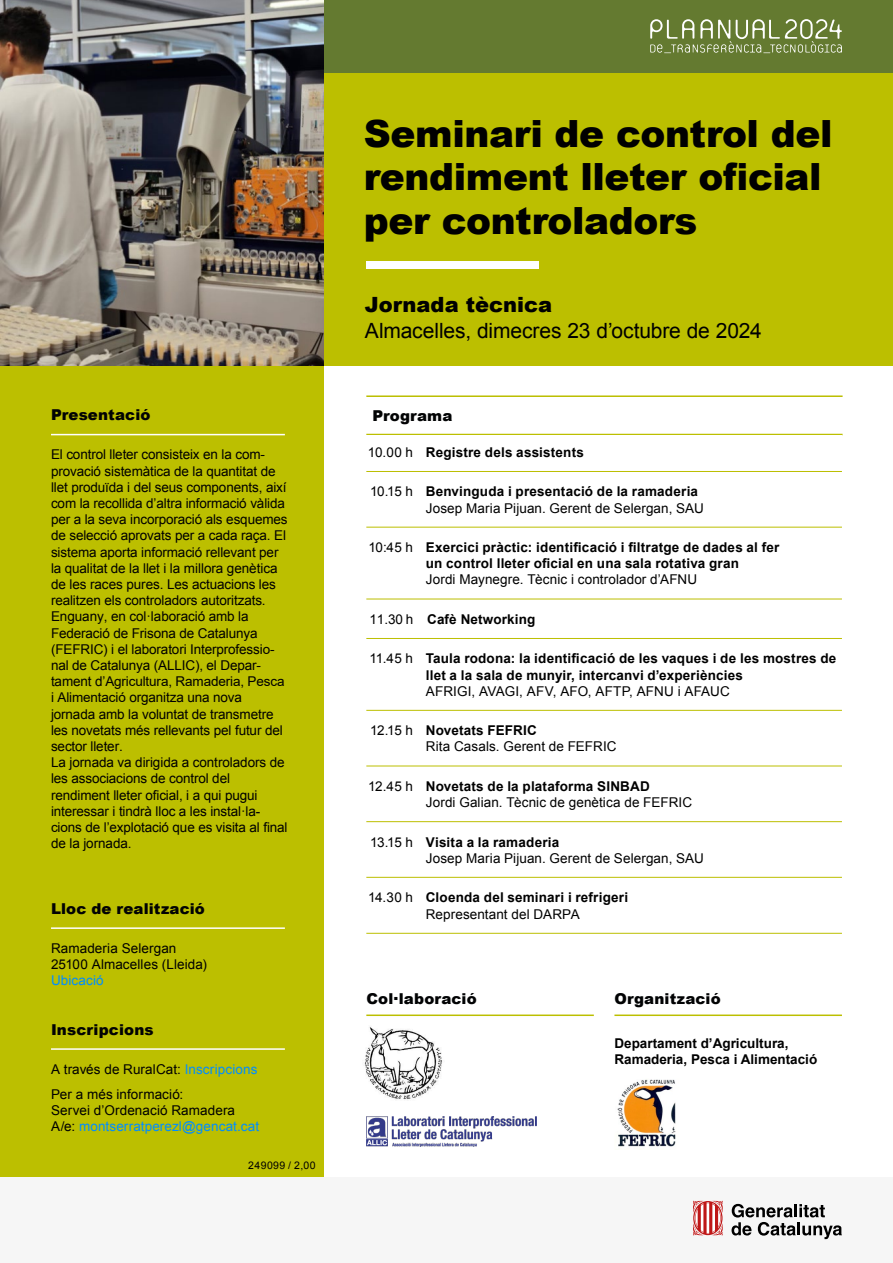
<style>
.page{position:relative;width:893px;height:1263px;background:#fff}
.page>*{position:absolute;margin:0;border:0;box-sizing:border-box;transform-origin:0 0}
.t1{font:900 37.5px/43.5px "Arial";letter-spacing:-.01em;color:#000}
.t2{font:21px "Arial";letter-spacing:-.005em;color:#000}
.t3{font:900 21px "Arial";letter-spacing:.005em;color:#000}
.t4{font:900 15px "Arial";letter-spacing:.01em;color:#020304}
.t5{font:13.5px/16.2px "Arial";letter-spacing:-.01em;color:#000}
.t6{font:700 13.5px/16.2px "Arial";letter-spacing:.01em;color:#000}
.t7{font:13.5px/16.2px "Arial";letter-spacing:.01em;color:#000}
.t8{font:13.5px "Arial";letter-spacing:.01em;color:#008dff}
.t9{font:10.5px "Arial";letter-spacing:.04em;color:#000}
.s1{color:#008dff}
.s2{font-weight:400}
</style>
<div class="page">
<div style="left:0;top:366px;width:323px;height:811px;background:#bcbf00"></div>
<div style="left:323px;top:0;width:570px;height:366px;background:#bcbf00"></div>
<div style="left:323px;top:0;width:570px;height:72px;background:#647a30"></div>
<svg style="left:650px;top:19px;width:192px;height:34px"></svg>
<div style="left:0;top:1177px;width:892px;height:86px;background:#f6f6f6"></div>
<svg style="left:693px;top:1200px;width:30px;height:35px"></svg>
<svg style="left:731px;top:1204px;width:111px;height:35px"></svg>
<div style="left:366px;top:261px;width:173px;height:7px;background:#fff"></div>
<img style="left:0;top:0;width:323px;height:366px">
<hr style="left:366px;top:395px;width:477px;height:2px;background:#bcbf00">
<hr style="left:366px;top:434px;width:477px;height:1px;background:#bcbf00">
<hr style="left:366px;top:1014px;width:228px;height:2px;background:#bcbf00">
<hr style="left:614px;top:1014px;width:228px;height:2px;background:#bcbf00">
<hr style="left:51px;top:434px;width:234px;height:1px;background:#fff">
<hr style="left:51px;top:927px;width:234px;height:2px;background:#fff">
<hr style="left:51px;top:1048px;width:234px;height:2px;background:#fff">
<hr style="left:366px;top:471px;width:476px;height:1px;background:#bcbf00">
<hr style="left:366px;top:527px;width:476px;height:1px;background:#bcbf00">
<hr style="left:366px;top:599px;width:476px;height:1px;background:#bcbf00">
<hr style="left:366px;top:638px;width:476px;height:1px;background:#bcbf00">
<hr style="left:366px;top:710px;width:476px;height:1px;background:#bcbf00">
<hr style="left:366px;top:766px;width:476px;height:1px;background:#bcbf00">
<hr style="left:366px;top:821px;width:476px;height:1px;background:#bcbf00">
<hr style="left:366px;top:877px;width:476px;height:1px;background:#bcbf00">
<hr style="left:366px;top:933px;width:476px;height:1px;background:#bcbf00">
<img style="left:366px;top:1116px;width:171px;height:30px">
<img style="left:364px;top:1027px;width:78px;height:73px">
<img style="left:617px;top:1079px;width:59px;height:68px">
<p class="t4" style="left:51px;top:404px;width:101px">Presentació</p>
<p class="t5" style="left:51px;top:447px;width:238px">El control lleter consisteix en la com&shy;provació sistemàtica de la quantitat de llet produïda i del seus components, així com la recollida d’altra informació vàlida per a la seva incorporació als esquemes de selecció aprovats per a cada raça. El sistema aporta informació rellevant per la qualitat de la llet i la millora genètica de les races pures. Les actuacions les realitzen els controladors autoritzats.<br>Enguany, en col·laboració amb la Federació de Frisona de Catalunya (FEFRIC) i el laboratori Interprofessio&shy;nal de Catalunya (ALLIC), el Depar&shy;tament d’Agricultura, Ramaderia, Pesca i Alimentació organitza una nova jornada amb la voluntat de transmetre les novetats més rellevants pel futur del sector lleter.<br>La jornada va dirigida a controladors de les associacions de control del rendiment lleter oficial, i a qui pugui interessar i tindrà lloc a les instal·la&shy;cions de l’explotació que es visita al final de la jornada.</p>
<p class="t4" style="left:51px;top:898px;width:155px">Lloc de realització</p>
<p class="t7" style="left:51px;top:940px;width:157px">Ramaderia Selergan<br>25100 Almacelles (Lleida)</p>
<p class="t8" style="left:51px;top:972px;width:54px">Ubicació</p>
<p class="t4" style="left:51px;top:1019px;width:104px">Inscripcions</p>
<p class="t7" style="left:51px;top:1056px;width:208px;line-height:25.2px">A través de RuralCat: <span class="s1">Inscripcions<br></span>Per a més informació:</p>
<p class="t7" style="left:51px;top:1102px;width:210px">Servei d’Ordenació Ramadera<br>A/e: <span class="s1">montserratperezl@gencat.cat</span></p>
<p class="t9" style="left:248px;top:1158px;width:69px">249099 / 2,00</p>
<h1 class="t1" style="left:364px;top:111px;width:470px">Seminari de control del rendiment lleter oficial per controladors</h1>
<h2 class="t3" style="left:365px;top:289px;width:189px">Jornada tècnica</h2>
<h3 class="t2" style="left:365px;top:316px;width:398px">Almacelles, dimecres 23 d’octubre de 2024</h3>
<h4 class="t4" style="left:372px;top:404px;width:82px">Programa</h4>
<p class="t6" style="left:368px;top:444px;width:218px"><span class="s2">10.00 h</span> Registre dels assistents</p>
<p class="t6" style="left:370px;top:484px;width:330px"><span class="s2">10.15 h</span> Benvinguda i presentació de la ramaderia</p>
<p class="t5" style="left:426px;top:500px;width:280px">Josep Maria Pijuan. Gerent de Selergan, SAU</p>
<p class="t6" style="left:426px;top:540px;width:355px;text-indent:-57px"><span class="s2">10:45 h</span> Exercici pràctic: identificació i filtratge de dades al fer un control lleter oficial en una sala rotativa gran</p>
<p class="t7" style="left:426px;top:572px;width:273px">Jordi Maynegre. Tècnic i controlador d’AFNU</p>
<p class="t6" style="left:369px;top:611px;width:168px"><span class="s2">11.30 h</span> Cafè Networking</p>
<p class="t6" style="left:426px;top:651px;width:412px;text-indent:-57px"><span class="s2">11.45 h</span> Taula rodona: la identificació de les vaques i de les mostres de llet a la sala de munyir, intercanvi d’experiències</p>
<p class="t7" style="left:426px;top:683px;width:305px">AFRIGI, AVAGI, AFV, AFO, AFTP, AFNU i AFAUC</p>
<p class="t6" style="left:370px;top:723px;width:168px"><span class="s2">12.15 h</span> Novetats FEFRIC</p>
<p class="t5" style="left:426px;top:739px;width:192px">Rita Casals. Gerent de FEFRIC</p>
<p class="t6" style="left:368px;top:778px;width:283px"><span class="s2">12.45 h</span> Novetats de la plataforma SINBAD</p>
<p class="t5" style="left:426px;top:794px;width:268px">Jordi Galian. Tècnic de genètica de FEFRIC</p>
<p class="t6" style="left:370px;top:834px;width:191px"><span class="s2">13.15 h</span> Visita a la ramaderia</p>
<p class="t5" style="left:426px;top:850px;width:280px">Josep Maria Pijuan. Gerent de Selergan, SAU</p>
<p class="t6" style="left:368px;top:890px;width:262px"><span class="s2">14.30 h</span> Cloenda del seminari i refrigeri</p>
<p class="t5" style="left:426px;top:906px;width:155px">Representant del DARPA</p>
<p class="t4" style="left:366px;top:987px;width:112px">Col·laboració</p>
<p class="t4" style="left:614px;top:987px;width:108px">Organització</p>
<p class="t6" style="left:614px;top:1035px;width:204px">Departament d’Agricultura,<br>Ramaderia, Pesca i Alimentació</p>
</div>
